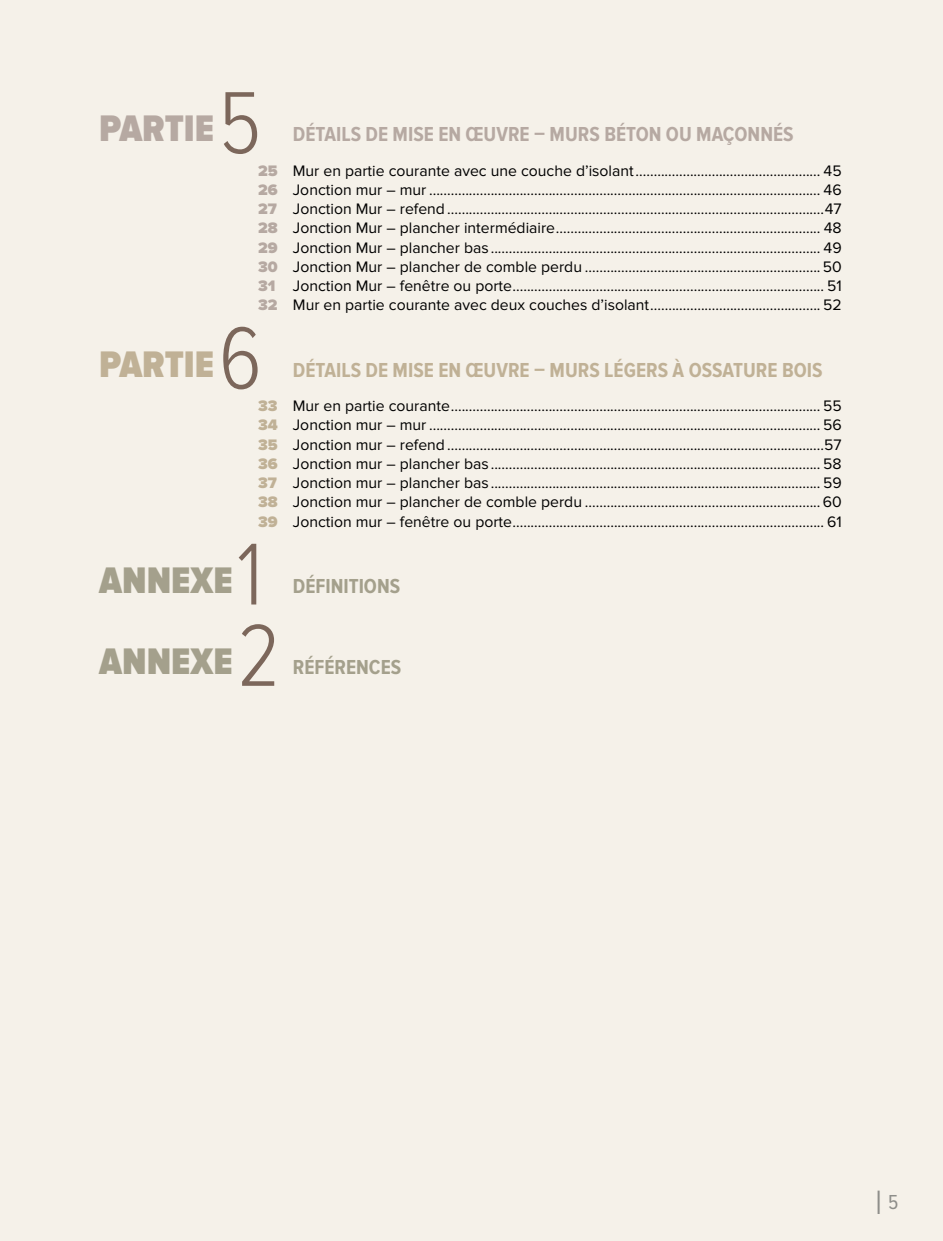
<style>
.page{position:relative;width:943px;height:1241px;background:#fff}
.page>*{position:absolute;margin:0;border:0;box-sizing:border-box;transform-origin:0 0}
.t1{font:300 91px "Proxima Nova Cond";color:#7c675b}
.t2{font:900 38.32px "Proxima Nova Cond";color:#a4a08c}
.t3{font:900 38.32px "Proxima Nova Cond";color:#b6a9a2}
.t4{font:900 38.32px "Proxima Nova Cond";color:#c0b196}
.t5{font:300 35px "Proxima Nova Cond";color:#8e8e8a}
.t6{font:700 21px "Proxima Nova Cond";color:#c0b196}
.t7{font:700 21px "Proxima Nova Cond";color:#b6a9a2}
.t8{font:700 21px "Proxima Nova Cond";color:#a4a08c}
.t9{font:15.75px/19.2px "Proxima Nova";color:#000;text-align:justify}
.s1{font-weight:900;color:#b6a9a2}
.s2{font-weight:900;color:#c0b196}
.s3{font-weight:400;font-size:21px}
</style>
<div class="page">
<div style="left:0;top:0;width:943px;height:1240px;background:#f5f1e9"></div>
<h2 class="t3" style="left:99px;top:107px;width:116px">PARTIE</h2>
<h2 class="t4" style="left:99px;top:342px;width:116px">PARTIE</h2>
<h1 class="t1" style="left:218px;top:72px;width:45px">5</h1>
<h3 class="t7" style="left:293px;top:123px;width:502px">DÉTAILS DE MISE EN ŒUVRE – MURS BÉTON OU MAÇONNÉS</h3>
<p class="t9" style="left:258px;top:161px;width:585px"><span class="s1">25</span> Mur en partie courante avec une couche d’isolant................................................... 45<br><span class="s1">26</span> Jonction mur – mur ............................................................................................................ 46<br><span class="s1">27</span> Jonction Mur – refend........................................................................................................47<br><span class="s1">28</span> Jonction Mur – plancher intermédiaire......................................................................... 48<br><span class="s1">29</span> Jonction Mur – plancher bas ........................................................................................... 49<br><span class="s1">30</span> Jonction Mur – plancher de comble perdu .................................................................50<br><span class="s1">31</span> Jonction Mur – fenêtre ou porte...................................................................................... 51<br><span class="s1">32</span> Mur en partie courante avec deux couches d’isolant............................................... 52</p>
<h1 class="t1" style="left:218px;top:307px;width:45px">6</h1>
<h3 class="t6" style="left:293px;top:358px;width:531px">DÉTAILS DE MISE EN ŒUVRE – MURS LÉGERS À OSSATURE BOIS</h3>
<p class="t9" style="left:258px;top:396px;width:585px"><span class="s2">33</span> Mur en partie courante...................................................................................................... 55<br><span class="s2">34</span> Jonction mur – mur ............................................................................................................ 56<br><span class="s2">35</span> Jonction mur – refend........................................................................................................57<br><span class="s2">36</span> Jonction mur – plancher bas ........................................................................................... 58<br><span class="s2">37</span> Jonction mur – plancher bas ........................................................................................... 59<br><span class="s2">38</span> Jonction mur – plancher de comble perdu .................................................................60<br><span class="s2">39</span> Jonction mur – fenêtre ou porte...................................................................................... 61</p>
<h1 class="t1" style="left:237px;top:523px;width:28px">1</h1>
<h2 class="t2" style="left:99px;top:558px;width:135px">ANNEXE</h2>
<h2 class="t2" style="left:99px;top:640px;width:135px">ANNEXE</h2>
<h1 class="t1" style="left:237px;top:604px;width:45px">2</h1>
<h3 class="t8" style="left:293px;top:574px;width:109px">DÉFINITIONS</h3>
<h3 class="t8" style="left:293px;top:655px;width:110px">RÉFÉRENCES</h3>
<h3 class="t5" style="left:875px;top:1182px;width:25px">I <span class="s3">5</span></h3>
</div>
